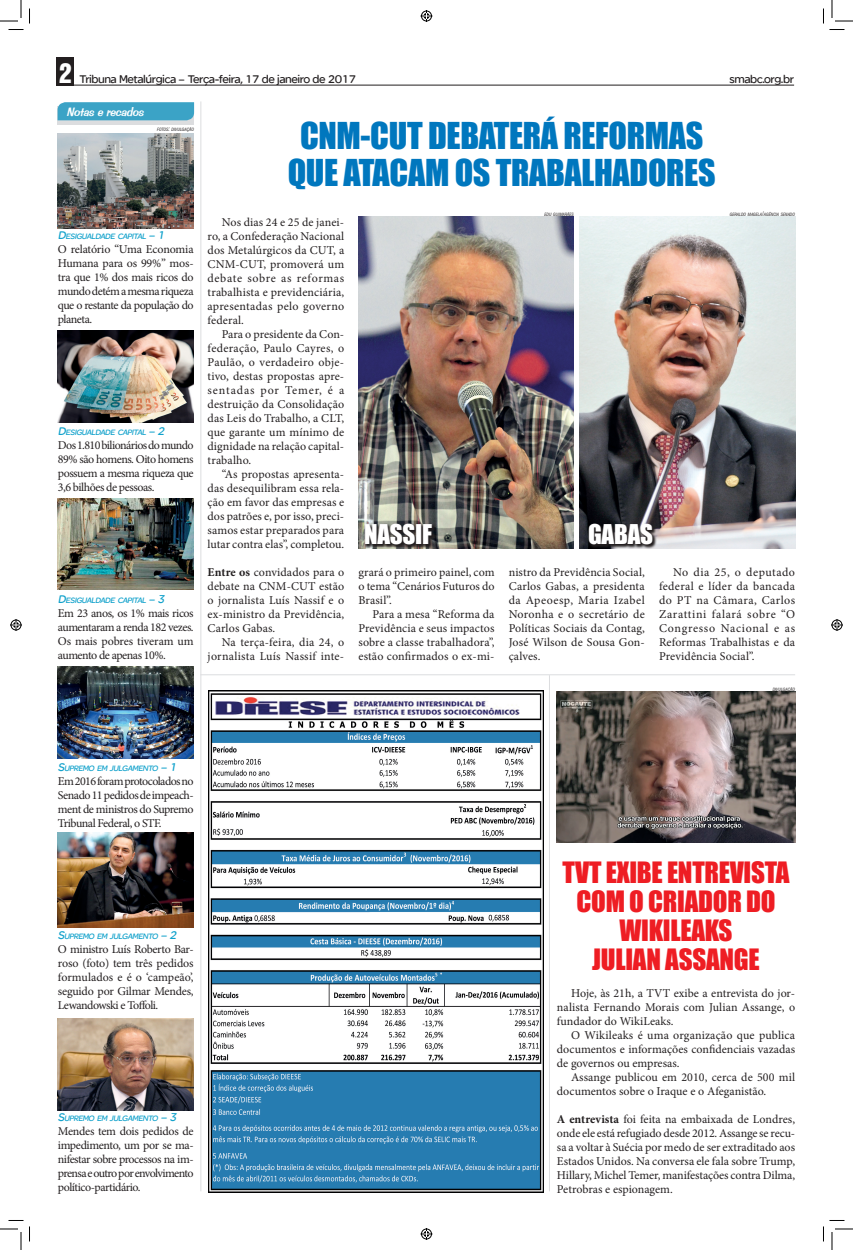
<style>
.page{position:relative;width:853px;height:1250px;background:#fff}
.page>*{position:absolute;margin:0;border:0;box-sizing:border-box;transform-origin:0 0}
.t1{font:34px "Impact";letter-spacing:-.01em;color:#0077be}
.t2{font:27px/29px "Impact";letter-spacing:-.01em;color:#ee1d23;text-align:center}
.TEXTO{font:25px "Impact";letter-spacing:-.01em;color:#fff}
.t3{font:25px "Helvetica Inserat";color:#fff}
.TEXTO-2{font:12px/14px "Minion Pro";color:#231f20;text-align:justify}
.t4{font:12px "SE Optimist Semi";letter-spacing:-.04em;color:#231f20}
.TEXTO-3{font:12px/14px "Minion Pro";letter-spacing:.02em;color:#231f20;text-align:right}
.t5{font:italic 12px "Impress BT";color:#fff}
.TEXTO-4{font:italic 8.4px "SE Optimist Semi";color:#10a1cb}
.Texto_final_tribu{font:italic condensed 4.4px "Swiss 721 BT";color:#231f20}
.s1{font-size:6.2px}
.s2{font-weight:700}
.s3{font-size:12px}
</style>
<div class="page">
<svg style="left:58px;top:120px;width:136px;height:5px"></svg>
<div style="left:58px;top:102px;width:136px;height:18px;background:#3ba3c6"></div>
<img style="left:58px;top:133px;width:136px;height:95px">
<img style="left:58px;top:331px;width:136px;height:92px">
<img style="left:58px;top:498px;width:136px;height:92px">
<img style="left:58px;top:667px;width:136px;height:91px">
<img style="left:58px;top:832px;width:136px;height:95px">
<img style="left:58px;top:1018px;width:136px;height:92px">
<hr style="left:200px;top:101px;width:1px;height:1090px;background:#dcdddf">
<div style="left:57px;top:57px;width:17px;height:29px;background:#231f20"></div>
<hr style="left:57px;top:85px;width:737px;height:1px;background:#231f20">
<hr style="left:200px;top:674px;width:595px;height:1px;background:#dcdddf">
<hr style="left:549px;top:675px;width:1px;height:516px;background:#dcdddf">
<img style="left:358px;top:217px;width:216px;height:332px">
<img style="left:579px;top:217px;width:216px;height:332px">
<img style="left:557px;top:691px;width:238px;height:151px">
<img style="left:208px;top:691px;width:335px;height:501px">
<svg style="left:364px;top:523px;width:73px;height:26px;background:#3c3938"></svg>
<svg style="left:588px;top:523px;width:69px;height:26px;background:#353234"></svg>
<svg style="left:0;top:0;width:30px;height:30px"></svg>
<svg style="left:0;top:1220px;width:30px;height:30px"></svg>
<svg style="left:823px;top:0;width:30px;height:30px"></svg>
<svg style="left:823px;top:1220px;width:30px;height:30px"></svg>
<svg style="left:420px;top:10px;width:12px;height:12px"></svg>
<svg style="left:420px;top:1228px;width:12px;height:12px"></svg>
<svg style="left:10px;top:619px;width:12px;height:12px"></svg>
<svg style="left:831px;top:619px;width:12px;height:12px"></svg>
<p class="t3" style="left:59px;top:58px;width:14px">2</p>
<p class="t4" style="left:80px;top:72px;width:278px">Tribuna Metalúrgica – Terça-feira, 17 de janeiro de 2017</p>
<p class="t4" style="left:729px;top:72px;width:66px">smabc.org.br</p>
<p class="t1" style="left:300px;top:109px;width:405px">CNM-CUT DEBATERÁ REFORMAS</p>
<p class="t1" style="left:288px;top:146px;width:429px">QUE ATACAM OS TRABALHADORES</p>
<p class="Texto_final_tribu" style="left:544px;top:211px;width:31px">EDU GUIMARÃES</p>
<p class="Texto_final_tribu" style="left:730px;top:211px;width:67px">GERALDO MAGELA<span class="s1">/</span>AGÊNCIA SENADO</p>
<p class="t5" style="left:66px;top:104px;width:82px">Notaserecados</p>
<p class="Texto_final_tribu" style="left:157px;top:127px;width:38px">FOTOS<span class="s1">:</span> DIVULGAÇÃO</p>
<p class="TEXTO-2" style="left:208px;top:215px;width:138px;text-indent:14px">Nos dias 24 e 25 de janei&shy;ro, a Confederação Nacional dos Metalúrgicos da CUT, a CNM-CUT, promoverá um debate sobre as reformas trabalhista e previdenciária, apresentadas pelo governo federal.</p>
<p class="TEXTO-2" style="left:208px;top:327px;width:138px;text-indent:14px">Para o presidente da Con&shy;federação, Paulo Cayres, o Paulão, o verdadeiro obje&shy;tivo, destas propostas apre&shy;sentadas por Temer, é a destruição da Consolidação das Leis do Trabalho, a CLT, que garante um mínimo de dignidade na relação capital&shy;trabalho.</p>
<p class="TEXTO-2" style="left:208px;top:467px;width:138px;text-indent:14px">“As propostas apresenta&shy;das desequilibram essa rela&shy;ção em favor das empresas e dos patrões e, por isso, preci&shy;samos estar preparados para lutar contra elas”, completou.</p>
<p class="TEXTO-2" style="left:208px;top:565px;width:138px"><span class="s2">Entre os</span> convidados para o debate na CNM-CUT estão o jornalista Luís Nassif e o ex-ministro da Previdência, Carlos Gabas.</p>
<p class="TEXTO-3" style="left:208px;top:635px;width:138px">Na terça-feira, dia 24, o jornalista Luís Nassif inte-</p>
<p class="TEXTO-4" style="left:58px;top:232px;width:111px"><span class="s3">D</span>ESIGUALDAD E CAPITAL <span class="s3">– 1</span></p>
<p class="TEXTO-2" style="left:58px;top:242px;width:137px">O relatório “Uma Economia Humana para os 99%” mos&shy;tra que 1% dos mais ricos do mundo detém a mesma riqueza que o restante da população do planeta.</p>
<p class="TEXTO-4" style="left:58px;top:428px;width:111px"><span class="s3">D</span>ESIGUALDAD E CAPITAL <span class="s3">– 2</span></p>
<p class="TEXTO-2" style="left:58px;top:438px;width:137px">Dos 1.810 bilionários do mundo 89% são homens. Oito homens possuem a mesma riqueza que 3,6 bilhões de pessoas.</p>
<p class="TEXTO" style="left:364px;top:515px;width:69px">NASSIF</p>
<p class="TEXTO" style="left:588px;top:515px;width:66px">GABAS</p>
<p class="TEXTO-2" style="left:358px;top:565px;width:138px">grará o primeiro painel, com o tema “Cenários Futuros do Brasil”.</p>
<p class="TEXTO-2" style="left:358px;top:607px;width:138px;text-indent:14px">Para a mesa “Reforma da Previdência e seus impactos sobre a classe trabalhadora”, estão confirmados o ex-mi-</p>
<p class="TEXTO-2" style="left:509px;top:565px;width:138px">nistro da Previdência Social, Carlos Gabas, a presidenta da Apeoesp, Maria Izabel Noronha e o secretário de Políticas Sociais da Contag, José Wilson de Sousa Gon&shy;çalves.</p>
<p class="TEXTO-2" style="left:659px;top:565px;width:138px;text-indent:14px">No dia 25, o deputado federal e líder da bancada do PT na Câmara, Carlos Zarattini falará sobre “O Congresso Nacional e as Reformas Trabalhistas e da Previdência Social”.</p>
<p class="TEXTO-4" style="left:58px;top:596px;width:111px"><span class="s3">D</span>ESIGUALDAD E CAPITAL <span class="s3">– 3</span></p>
<p class="TEXTO-2" style="left:58px;top:606px;width:137px">Em 23 anos, os 1% mais ricos aumentaram a renda 182 vezes.<br>Os mais pobres tiveram um aumento de apenas 10%.</p>
<p class="TEXTO-4" style="left:58px;top:764px;width:123px"><span class="s3">S</span>UPREMO EM JULGAMENTO <span class="s3">– 1</span></p>
<p class="TEXTO-2" style="left:58px;top:774px;width:137px">Em 2016 foram protocolados no Senado 11 pedidos de impeach&shy;ment de ministros do Supremo Tribunal Federal, o STF.</p>
<p class="TEXTO-4" style="left:58px;top:932px;width:122px"><span class="s3">S</span>UPREMO EM JULGAMENTO <span class="s3">– 2</span></p>
<p class="TEXTO-2" style="left:58px;top:942px;width:137px">O ministro Luís Roberto Bar&shy;roso (foto) tem três pedidos formulados e é o ‘campeão’, seguido por Gilmar Mendes, Lewandowski e Toffoli.</p>
<p class="TEXTO-4" style="left:58px;top:1114px;width:123px"><span class="s3">S</span>UPREMO EM JULGAMENTO <span class="s3">– 3</span></p>
<p class="TEXTO-2" style="left:58px;top:1124px;width:137px">Mendes tem dois pedidos de impedimento, um por se ma&shy;nifestar sobre processos na im&shy;prensa e outro por envolvimento político-partidário.</p>
<p class="Texto_final_tribu" style="left:772px;top:686px;width:24px">DIVULGAÇÃO</p>
<p class="t2" style="left:562px;top:857px;width:229px">TVT EXIBE ENTREVISTA<br>COM O CRIADOR DO<br>WIKILEAKS</p>
<p class="t2" style="left:592px;top:944px;width:169px">JULIAN ASSANGE</p>
<p class="TEXTO-2" style="left:557px;top:986px;width:240px;text-indent:14px">Hoje, às 21h, a TVT exibe a entrevista do jor&shy;nalista Fernando Morais com Julian Assange, o fundador do WikiLeaks.</p>
<p class="TEXTO-2" style="left:557px;top:1028px;width:240px;text-indent:14px">O Wikileaks é uma organização que publica documentos e informações confidenciais vazadas de governos ou empresas.</p>
<p class="TEXTO-2" style="left:557px;top:1070px;width:240px;text-indent:14px">Assange publicou em 2010, cerca de 500 mil documentos sobre o Iraque e o Afeganistão.</p>
<p class="TEXTO-2" style="left:557px;top:1112px;width:240px"><span class="s2">A entrevista</span> foi feita na embaixada de Londres, onde ele está refugiado desde 2012. Assange se recu&shy;sa a voltar à Suécia por medo de ser extraditado aos Estados Unidos. Na conversa ele fala sobre Trump, Hillary, Michel Temer, manifestações contra Dilma, Petrobras e espionagem.</p>
</div>
